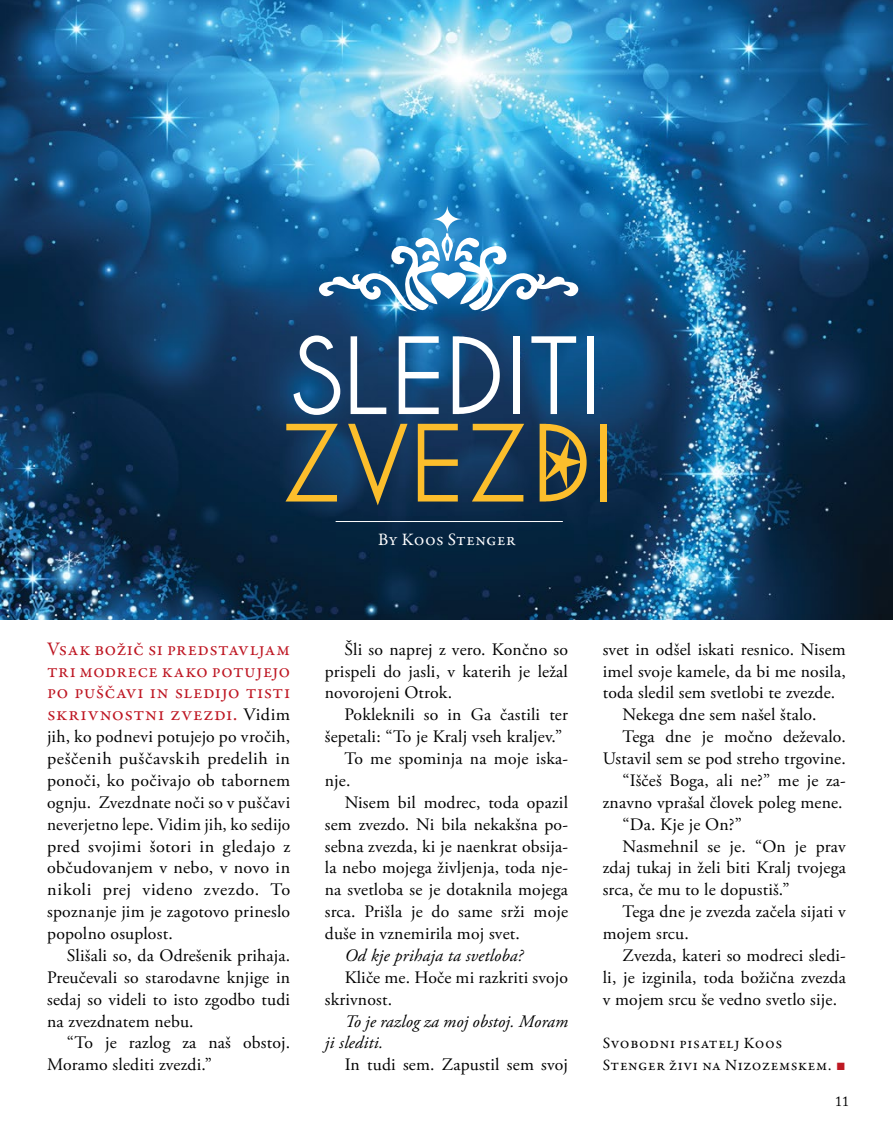
<style>
.page{position:relative;width:893px;height:1141px;background:#fff}
.page>*{position:absolute;margin:0;border:0;box-sizing:border-box;transform-origin:0 0}
.t1{font:700 105px "Caviar Dreams";color:#fff}
.t2{font:700 105px "Caviar Dreams";color:#fcbe2c}
.t3{font:19.25px/21.9px "Garamond Premr Pro";letter-spacing:.025em;color:#be1622;text-align:justify}
.t4{font:17.5px/21.9px "Adobe Garamond Pro";letter-spacing:.01em;color:#000;text-align:justify}
.t5{font:italic 17.5px/21.9px "Adobe Garamond Pro";letter-spacing:.01em;color:#000}
.t6{font:17.5px "Garamond Premr Pro";letter-spacing:.02em;color:#fff}
.t7{font:15.75px/21.9px "Garamond Premr Pro";letter-spacing:.035em;color:#000}
.t8{font:14px "Adobe Caslon Pro";color:#000}
.s1{font-family:"Adobe Garamond Pro";font-size:17.5px;color:#000}
.s2{font-family:"Arial";color:#be1823}
</style>
<div class="page">
<img style="left:0;top:0;width:893px;height:619px">
<svg style="left:432px;top:205px;width:31px;height:28px"></svg>
<svg style="left:317px;top:233px;width:263px;height:78px"></svg>
<hr style="left:336px;top:521px;width:227px;height:1px;background:#fff">
<svg style="left:543px;top:437px;width:41px;height:53px;background:#464f47"></svg>
<h1 class="t1" style="left:291px;top:317px;width:313px">SLEDITI</h1>
<h1 class="t2" style="left:278px;top:404px;width:339px">ZVEZDI</h1>
<p class="t6" style="left:378px;top:529px;width:139px">By Koos Stenger</p>
<p class="t3" style="left:47px;top:638px;width:245px">Vsak božič si predstavljam tri modrece kako potujejo po puščavi in sledijo tisti skrivnostni zvezdi. <span class="s1">Vidim</span></p>
<p class="t4" style="left:47px;top:726px;width:245px">jih, ko podnevi potujejo po vročih, peščenih puščavskih predelih in ponoči, ko počivajo ob tabornem ognju. Zvezdnate noči so v puščavi neverjetno lepe. Vidim jih, ko sedijo pred svojimi šotori in gledajo z občudovanjem v nebo, v novo in nikoli prej videno zvezdo. To spoznanje jim je zagotovo prineslo popolno osuplost.</p>
<p class="t4" style="left:47px;top:945px;width:245px;text-indent:20px">Slišali so, da Odrešenik prihaja.<br>Preučevali so starodavne knjige in sedaj so videli to isto zgodbo tudi na zvezdnatem nebu.</p>
<p class="t4" style="left:47px;top:1033px;width:245px;text-indent:20px">“To je razlog za naš obstoj.<br>Moramo slediti zvezdi.”</p>
<p class="t4" style="left:325px;top:639px;width:245px;text-indent:20px">Šli so naprej z vero. Končno so prispeli do jasli, v katerih je ležal novorojeni Otrok.</p>
<p class="t4" style="left:345px;top:704px;width:225px">Pokleknili so in Ga častili ter</p>
<p class="t4" style="left:325px;top:726px;width:239px">šepetali: “To je Kralj vseh kraljev.”</p>
<p class="t4" style="left:345px;top:748px;width:225px">To me spominja na moje iska-</p>
<p class="t4" style="left:325px;top:770px;width:27px">nje.</p>
<p class="t4" style="left:345px;top:792px;width:225px">Nisem bil modrec, toda opazil</p>
<p class="t4" style="left:325px;top:814px;width:245px">sem zvezdo. Ni bila nekakšna po-</p>
<p class="t4" style="left:325px;top:836px;width:245px">sebna zvezda, ki je naenkrat obsija-</p>
<p class="t4" style="left:325px;top:858px;width:245px">la nebo mojega življenja, toda nje-</p>
<p class="t4" style="left:325px;top:879px;width:245px">na svetloba se je dotaknila mojega</p>
<p class="t4" style="left:325px;top:901px;width:245px">srca. Prišla je do same srži moje</p>
<p class="t4" style="left:325px;top:923px;width:197px">duše in vznemirila moj svet.</p>
<p class="t5" style="left:345px;top:945px;width:180px">Od kje prihaja ta svetloba?</p>
<p class="t4" style="left:325px;top:967px;width:245px;text-indent:20px">Kliče me. Hoče mi razkriti svojo skrivnost.</p>
<p class="t5" style="left:325px;top:1011px;width:245px;text-indent:20px">To je razlog za moj obstoj. Moram ji slediti.</p>
<p class="t4" style="left:345px;top:1054px;width:225px">In tudi sem. Zapustil sem svoj</p>
<p class="t4" style="left:603px;top:639px;width:245px">svet in odšel iskati resnico. Nisem</p>
<p class="t4" style="left:603px;top:661px;width:245px">imel svoje kamele, da bi me nosila,</p>
<p class="t4" style="left:603px;top:683px;width:234px">toda sledil sem svetlobi te zvezde.</p>
<p class="t4" style="left:623px;top:704px;width:195px">Nekega dne sem našel štalo.</p>
<p class="t4" style="left:623px;top:726px;width:225px">Tega dne je močno deževalo.</p>
<p class="t4" style="left:603px;top:748px;width:245px">Ustavil sem se pod streho trgovine.</p>
<p class="t4" style="left:623px;top:770px;width:225px">“Iščeš Boga, ali ne?” me je za-</p>
<p class="t4" style="left:603px;top:792px;width:241px">znavno vprašal človek poleg mene.</p>
<p class="t4" style="left:623px;top:814px;width:121px">“Da. Kje je On?”</p>
<p class="t4" style="left:623px;top:836px;width:225px">Nasmehnil se je. “On je prav</p>
<p class="t4" style="left:603px;top:858px;width:245px">zdaj tukaj in želi biti Kralj tvojega</p>
<p class="t4" style="left:603px;top:879px;width:188px">srca, če mu to le dopustiš.”</p>
<p class="t4" style="left:623px;top:901px;width:225px">Tega dne je zvezda začela sijati v</p>
<p class="t4" style="left:603px;top:923px;width:88px">mojem srcu.</p>
<p class="t4" style="left:623px;top:945px;width:225px">Zvezda, kateri so modreci sledi-</p>
<p class="t4" style="left:603px;top:967px;width:245px">li, je izginila, toda božična zvezda</p>
<p class="t4" style="left:603px;top:989px;width:236px">v mojem srcu še vedno svetlo sije.</p>
<p class="t7" style="left:603px;top:1033px;width:244px">Svobodni pisatelj Koos<br>Stenger živi na Nizozemskem. <span class="s2">■</span></p>
<p class="t8" style="left:835px;top:1093px;width:15px">11</p>
</div>
